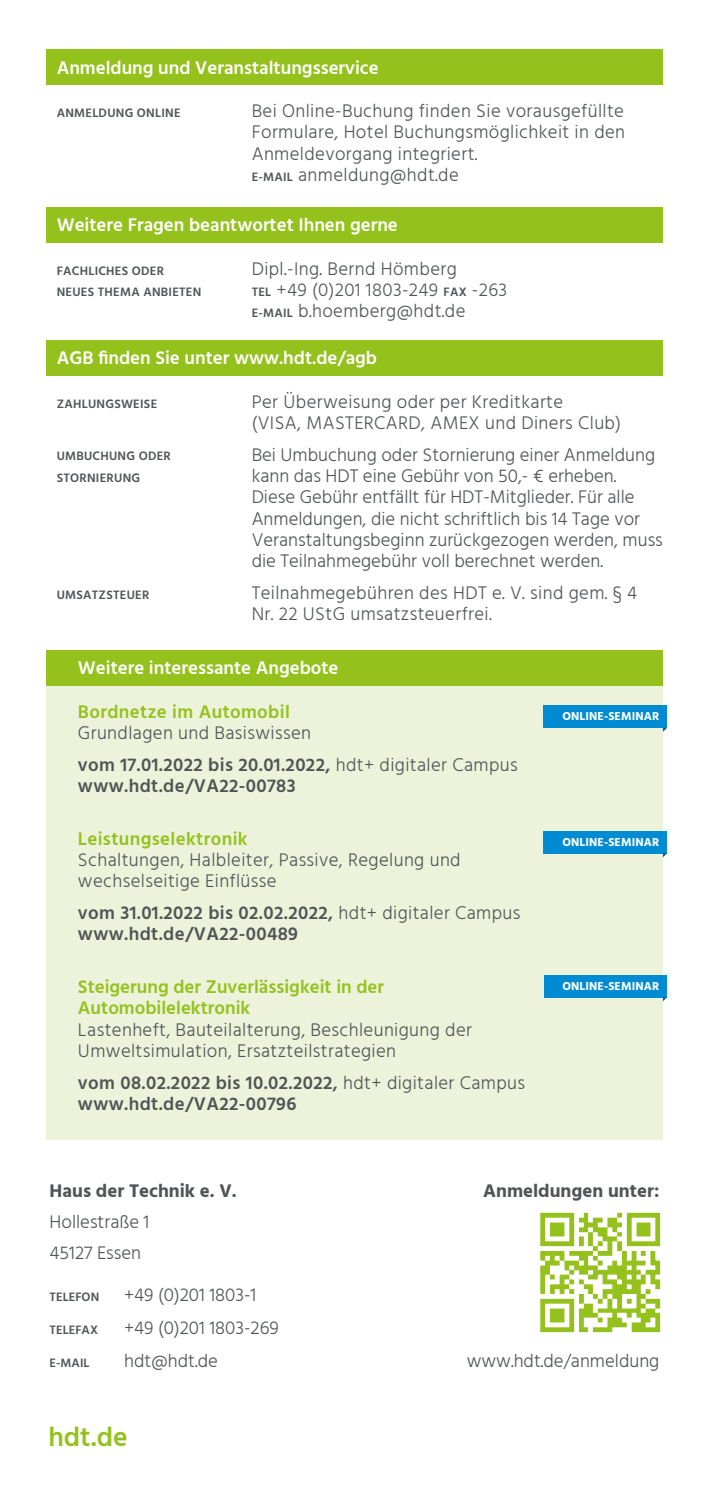
<style>
.page{position:relative;width:709px;height:1489px;background:#fff}
.page>*{position:absolute;margin:0;border:0;box-sizing:border-box;transform-origin:0 0}
.t1{font:600 27.5px "Hind";color:#94c11c}
.t2{font:300 18.75px/21.2px "Hind";letter-spacing:.02em;color:#515455}
.t3{font:300 18.75px/21.2px "Hind";color:#515455}
.t4{font:600 18.75px/21.2px "Hind";letter-spacing:.02em;color:#515455}
.t5{font:600 18.75px "Hind";color:#fff}
.t6{font:600 18.75px/21.2px "Hind";color:#94c11c}
.t7{font:600 18.75px "Hind";letter-spacing:.02em;color:#94c11c}
.t8{font:700 18.75px "Hind";color:#515455}
.t9{font:600 12.5px/21.2px "Hind";letter-spacing:.02em;color:#515455}
.t10{font:600 12.5px "Hind";color:#515455}
.t11{font:700 11.75px "Hind";letter-spacing:.01em;color:#fff}
.s1{font-weight:600;font-size:12.5px}
.s2{font-weight:600}
.s3{font-weight:300}
.s4{font-size:12.5px;color:#fff}
</style>
<div class="page">
<img style="left:540px;top:1212px;width:121px;height:121px">
<div style="left:46px;top:50px;width:617px;height:35px;background:#94c11c"></div>
<div style="left:46px;top:207px;width:617px;height:35px;background:#94c11c"></div>
<div style="left:46px;top:340px;width:617px;height:35px;background:#94c11c"></div>
<div style="left:46px;top:650px;width:617px;height:489px;background:#ecf3da"></div>
<div style="left:46px;top:650px;width:617px;height:35px;background:#94c11c"></div>
<div style="left:543px;top:705px;width:124px;height:22px;background:#008bd2"></div>
<svg style="left:663px;top:727px;width:4px;height:4px"></svg>
<div style="left:544px;top:830px;width:123px;height:23px;background:#008bd2"></div>
<svg style="left:663px;top:853px;width:4px;height:4px"></svg>
<div style="left:544px;top:974px;width:123px;height:23px;background:#008bd2"></div>
<p class="t5" style="left:57px;top:54px;width:323px">Anmeldung und Veranstaltungsservice</p>
<p class="t9" style="left:57px;top:103px;width:125px">ANMELDUNG ONLINE</p>
<p class="t2" style="left:252px;top:101px;width:375px">Bei Online-Buchung finden Sie vorausgefüllte Formulare, Hotel Buchungsmöglichkeit in den Anmeldevorgang integriert.<br><span class="s1">E-MAIL</span> anmeldung@hdt.de</p>
<p class="t5" style="left:57px;top:212px;width:343px">Weitere Fragen beantwortet Ihnen gerne</p>
<p class="t9" style="left:57px;top:260px;width:146px">FACHLICHES ODER<br>NEUES THEMA ANBIETEN</p>
<p class="t2" style="left:252px;top:259px;width:257px">Dipl.-Ing. Bernd Hömberg<br><span class="s1">TEL</span> +49 (0)201 1803-249 <span class="s1">FAX</span> -263<br><span class="s1">E-MAIL</span> b.hoemberg@hdt.de</p>
<p class="t5" style="left:57px;top:345px;width:322px">AGB finden Sie unter www.hdt.de/agb</p>
<p class="t9" style="left:57px;top:393px;width:102px">ZAHLUNGSWEISE</p>
<p class="t2" style="left:252px;top:392px;width:371px">Per Überweisung oder per Kreditkarte<br>(VISA, MASTERCARD, AMEX und Diners Club)</p>
<p class="t3" style="left:252px;top:445px;width:413px">Bei Umbuchung oder Stornierung einer Anmeldung kann das HDT eine Gebühr von 50,- € erheben.<br>Diese Gebühr entfällt für HDT-Mitglieder. Für alle Anmeldungen, die nicht schriftlich bis 14 Tage vor Veranstaltungsbeginn zurückgezogen werden, muss die Teilnahmegebühr voll berechnet werden.</p>
<p class="t9" style="left:57px;top:585px;width:94px">UMSATZSTEUER</p>
<p class="t2" style="left:252px;top:583px;width:387px">Teilnahmegebühren des HDT e. V. sind gem. § 4<br>Nr. 22 UStG umsatzsteuerfrei.</p>
<p class="t9" style="left:57px;top:446px;width:116px">UMBUCHUNG ODER<br>STORNIERUNG</p>
<p class="t5" style="left:78px;top:655px;width:262px">Weitere interessante Angebote</p>
<p class="t7" style="left:78px;top:698px;width:213px">Bordnetze im Automobil</p>
<p class="t2" style="left:78px;top:717px;width:441px;line-height:32px">Grundlagen und Basiswissen<br><span class="s2">vom 17.01.2022 bis 20.01.2022,</span> hdt+ digitaler Campus</p>
<p class="t4" style="left:78px;top:776px;width:219px">www.hdt.de/VA22-00783</p>
<p class="t7" style="left:78px;top:825px;width:171px">Leistungselektronik</p>
<p class="t2" style="left:78px;top:850px;width:384px">Schaltungen, Halbleiter, Passive, Regelung und wechselseitige Einflüsse</p>
<p class="t4" style="left:78px;top:903px;width:444px">vom 31.01.2022 bis 02.02.2022, <span class="s3">hdt+ digitaler Campus </span>www.hdt.de/VA22-00489</p>
<p class="t6" style="left:78px;top:977px;width:308px">Steigerung der Zuverlässigkeit in der<br>Automobilelektronik</p>
<p class="t2" style="left:78px;top:1019px;width:395px">Lastenheft, Bauteilalterung, Beschleunigung der<br>Umweltsimulation, Ersatzteilstrategien</p>
<p class="t4" style="left:78px;top:1072px;width:448px">vom 08.02.2022 bis 10.02.2022, <span class="s3">hdt+ digitaler Campus </span>www.hdt.de/VA22-00796</p>
<p class="t11" style="left:562px;top:709px;width:99px">ONLINE-SEMINAR</p>
<p class="t11" style="left:562px;top:834px;width:99px">ONLINE-SEMINAR</p>
<p class="t11" style="left:562px;top:978px;width:99px">ONLINE-SEMINAR</p>
<p class="t8" style="left:50px;top:1179px;width:188px">Haus der Technik e. V.</p>
<p class="t3" style="left:50px;top:1206px;width:101px;line-height:31.2px">Hollestraße 1<br>45127 Essen</p>
<p class="t10" style="left:50px;top:1288px;width:51px">TELEFON</p>
<p class="t3" style="left:124px;top:1285px;width:134px">+49 (0)201 1803-1</p>
<p class="t10" style="left:50px;top:1321px;width:50px">TELEFAX</p>
<p class="t3" style="left:124px;top:1318px;width:156px">+49 (0)201 1803-269</p>
<p class="t9" style="left:50px;top:1353px;width:42px">E-MAIL</p>
<p class="t2" style="left:124px;top:1351px;width:95px">hdt@hdt.de</p>
<h1 class="t1" style="left:16px;top:1417px;width:114px"><span class="s4">www.</span>hdt.de</h1>
<p class="t8" style="left:483px;top:1179px;width:178px">Anmeldungen unter:</p>
<p class="t3" style="left:466px;top:1350px;width:194px">www.hdt.de/anmeldung</p>
</div>
